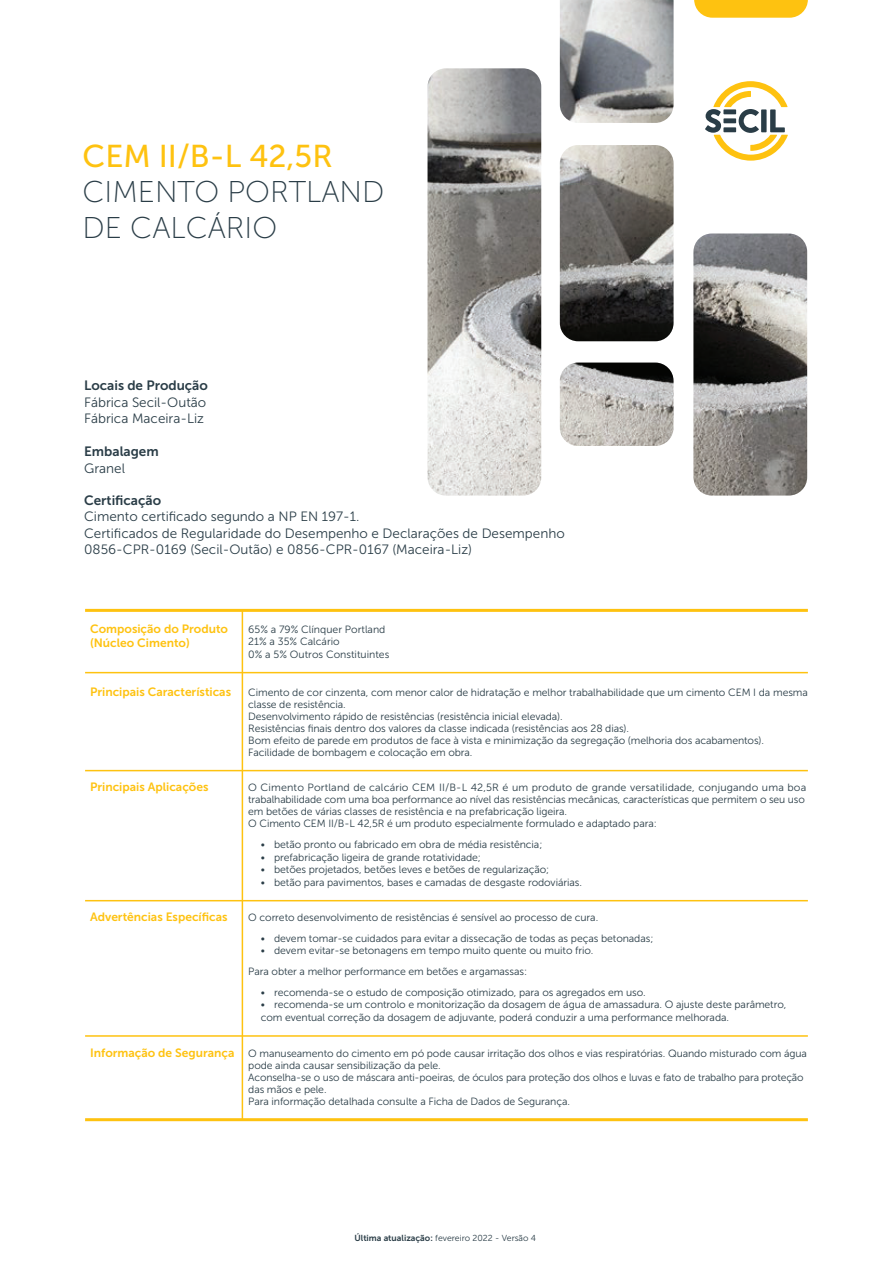
<style>
.page{position:relative;width:893px;height:1263px;background:#fff}
.page>*{position:absolute;margin:0;border:0;box-sizing:border-box;transform-origin:0 0}
.t1{font:31.5px "Museo Sans 500";color:#fec210}
.t2{font:30px/36px "Museo Sans 100";color:#2a3d47}
.t3{font:13.5px/16.2px "Museo Sans 300";color:#2a3d47}
.t4{font:13.5px "Museo Sans 700";color:#2a3d47}
.t5{font:12px/14.4px "Museo Sans 700";color:#fec210}
.t6{font:10.5px/12px "Museo Sans 300";letter-spacing:-.01em;color:#2a3d47}
.t7{font:8.7px "Museo Sans 300";color:#2a3d47}
.s1{font-family:"Museo Sans 700";font-size:12px;color:#fec210}
.s2{font-family:"Museo Sans 700"}
</style>
<div class="page">
<hr style="left:85px;top:609px;width:723px;height:3px;background:#fec210">
<hr style="left:85px;top:770px;width:723px;height:1px;background:#fec210">
<hr style="left:85px;top:672px;width:723px;height:1px;background:#fec210">
<hr style="left:242px;top:610px;width:1px;height:510px;background:#fec210">
<hr style="left:85px;top:900px;width:723px;height:1px;background:#fec210">
<hr style="left:85px;top:1118px;width:723px;height:3px;background:#fec210">
<hr style="left:85px;top:1035px;width:723px;height:2px;background:#fec210">
<img style="left:428px;top:0;width:379px;height:496px">
<h1 class="t1" style="left:83px;top:138px;width:251px">CEM II/B-L 42,5R</h1>
<h2 class="t2" style="left:83px;top:174px;width:303px">CIMENTO PORTLAND<br>DE CALCÁRIO</h2>
<p class="t4" style="left:84px;top:378px;width:125px">Locais de Produção</p>
<p class="t3" style="left:84px;top:394px;width:124px">Fábrica Secil-Outão</p>
<p class="t3" style="left:84px;top:410px;width:121px">Fábrica Maceira-Liz</p>
<p class="t4" style="left:84px;top:444px;width:76px">Embalagem</p>
<p class="t3" style="left:84px;top:460px;width:42px">Granel</p>
<p class="t4" style="left:84px;top:493px;width:79px">Certificação</p>
<p class="t3" style="left:84px;top:509px;width:482px">Cimento certificado segundo a NP EN 197-1.<br>Certificados de Regularidade do Desempenho e Declarações de Desempenho<br>0856-CPR-0169 (Secil-Outão) e 0856-CPR-0167 (Maceira-Liz)</p>
<p class="t5" style="left:90px;top:622px;width:139px">Composição do Produto (Núcleo Cimento)</p>
<p class="t5" style="left:90px;top:684px;width:142px">Principais Características</p>
<p class="t5" style="left:90px;top:780px;width:120px">Principais Aplicações</p>
<p class="t6" style="left:248px;top:623px;width:143px;line-height:12.6px">65% a 79% Clínquer Portland<br>21% a 35% Calcário<br>0% a 5% Outros Constituintes</p>
<p class="t6" style="left:248px;top:686px;width:561px">Cimento de cor cinzenta, com menor calor de hidratação e melhor trabalhabilidade que um cimento CEM I da mesma classe de resistência.<br>Desenvolvimento rápido de resistências (resistência inicial elevada).<br>Resistências finais dentro dos valores da classe indicada (resistências aos 28 dias).<br>Bom efeito de parede em produtos de face à vista e minimização da segregação (melhoria dos acabamentos).<br>Facilidade de bombagem e colocação em obra.</p>
<p class="t6" style="left:248px;top:781px;width:559px">O Cimento Portland de calcário CEM II/B-L 42,5R é um produto de grande versatilidade, conjugando uma boa trabalhabilidade com uma boa performance ao nível das resistências mecânicas, características que permitem o seu uso em betões de várias classes de resistência e na prefabricação ligeira.<br>O Cimento CEM II/B-L 42,5R é um produto especialmente formulado e adaptado para:</p>
<p class="t6" style="left:261px;top:838px;width:283px">• betão pronto ou fabricado em obra de média resistência;</p>
<p class="t6" style="left:261px;top:851px;width:222px">• prefabricação ligeira de grande rotatividade;</p>
<p class="t6" style="left:261px;top:863px;width:290px">• betões projetados, betões leves e betões de regularização;</p>
<p class="t6" style="left:261px;top:876px;width:323px">• betão para pavimentos, bases e camadas de desgaste rodoviárias.</p>
<p class="t5" style="left:90px;top:910px;width:139px">Advertências Específicas</p>
<p class="t6" style="left:248px;top:911px;width:352px">O correto desenvolvimento de resistências é sensível ao processo de cura.</p>
<p class="t6" style="left:261px;top:932px;width:394px">• devem tomar-se cuidados para evitar a dissecação de todas as peças betonadas;</p>
<p class="t6" style="left:261px;top:944px;width:334px">• devem evitar-se betonagens em tempo muito quente ou muito frio.</p>
<p class="t6" style="left:261px;top:986px;width:387px">• recomenda-se o estudo de composição otimizado, para os agregados em uso.</p>
<p class="t6" style="left:261px;top:998px;width:527px;line-height:12.6px">• recomenda-se um controlo e monitorização da dosagem de água de amassadura. O ajuste deste parâmetro, com eventual correção da dosagem de adjuvante, poderá conduzir a uma performance melhorada.</p>
<p class="t6" style="left:248px;top:966px;width:280px">Para obter a melhor performance em betões e argamassas:</p>
<p class="t6" style="left:248px;top:1047px;width:560px;text-indent:-158px"><span class="s1">Informação de Segurança</span> O manuseamento do cimento em pó pode causar irritação dos olhos e vias respiratórias. Quando misturado com água pode ainda causar sensibilização da pele.<br>Aconselha-se o uso de máscara anti-poeiras, de óculos para proteção dos olhos e luvas e fato de trabalho para proteção das mãos e pele.<br>Para informação detalhada consulte a Ficha de Dados de Segurança.</p>
<p class="t7" style="left:354px;top:1233px;width:183px"><span class="s2">Última atualização:</span> fevereiro 2022 - Versão 4</p>
</div>
